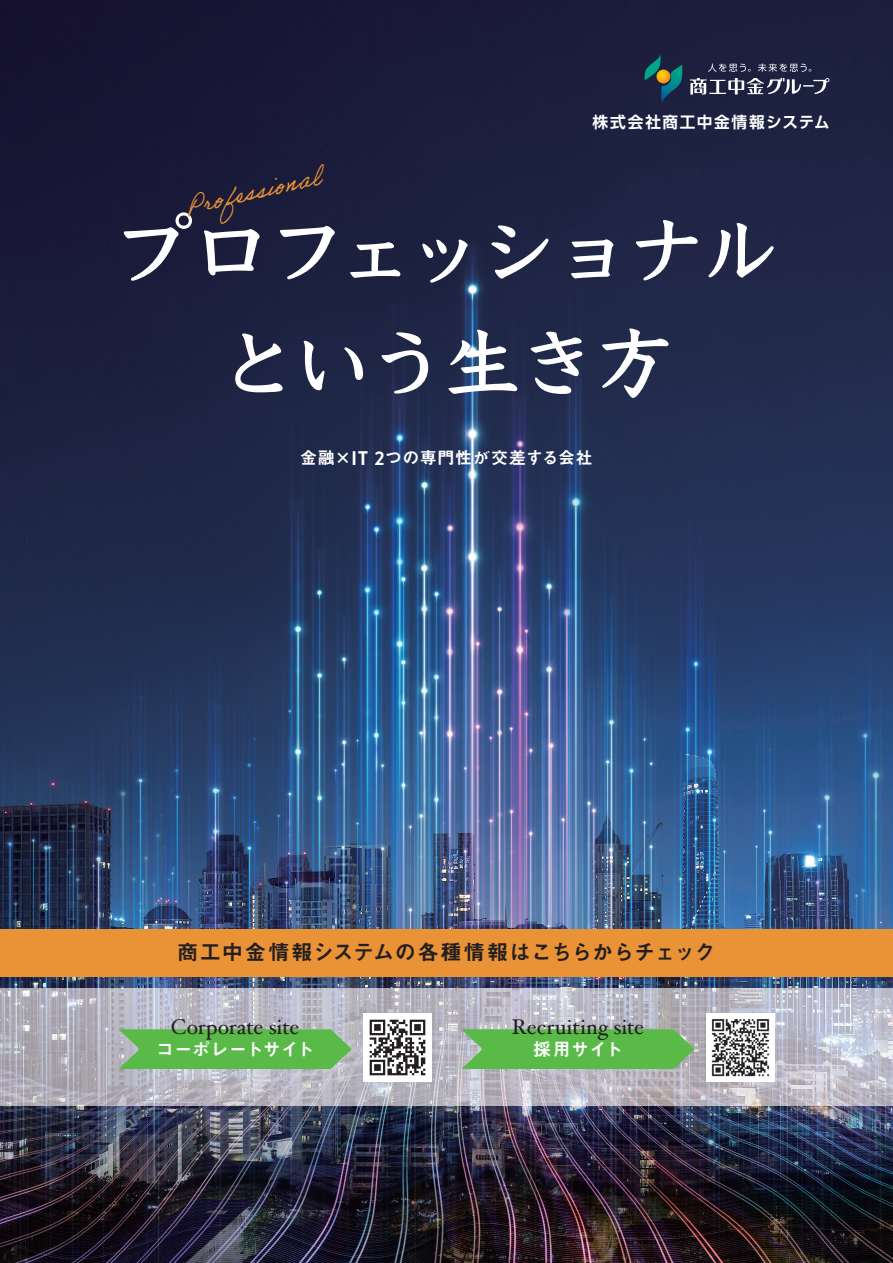
<style>
.page{position:relative;width:893px;height:1263px;background:#fff}
.page>*{position:absolute;margin:0;border:0;box-sizing:border-box;transform-origin:0 0}
.t1{font:700 79.65px/112.6px "Yu Kyo Yoko";letter-spacing:-.065em;color:#fff;text-align:center}
.t2{font:25.5px "Adobe Handwriting Ernie";color:#ea9336}
.t3{font:21.3px "Hoefler Text";letter-spacing:-.01em;color:#231f20}
.t4{font:21.3px "Midashi Go Pro MB31";letter-spacing:.02em;color:#231f20}
.t5{font:18px "Midashi Go Pro MB31";letter-spacing:-.005em;color:#fff}
.t6{font:16.95px "Midashi Go Pro MB31";letter-spacing:.03em;color:#fff}
.t7{font:700 15.75px "UD Shin Go Pr 6 N De";letter-spacing:.095em;color:#fff}
.s1{font-family:"Brandon Grotesque";font-weight:700;font-size:19.8px}
</style>
<div class="page">
<img style="left:0;top:0;width:893px;height:1263px">
<div style="left:0;top:929px;width:893px;height:47px;background:#ea9336"></div>
<img style="left:0;top:989px;width:893px;height:116px">
<svg style="left:119px;top:1029px;width:233px;height:40px;background:#62ba53"></svg>
<svg style="left:461px;top:1029px;width:234px;height:40px;background:#62b953"></svg>
<img style="left:364px;top:1013px;width:68px;height:68px">
<img style="left:706px;top:1013px;width:68px;height:68px">
<svg style="left:644px;top:55px;width:38px;height:48px;background:#264a50"></svg>
<svg style="left:690px;top:78px;width:139px;height:17px"></svg>
<svg style="left:708px;top:64px;width:43px;height:8px"></svg>
<svg style="left:758px;top:64px;width:53px;height:8px"></svg>
<p class="t7" style="left:593px;top:109px;width:239px">株式会社商工中金情報システム</p>
<p class="t2" style="left:183px;top:192px;width:138px;rotate:-13deg">Professional</p>
<h1 class="t1" style="left:113px;top:196px;width:669px">プロフェッショナルという生き方</h1>
<p class="t6" style="left:300px;top:444px;width:294px">金融×<span class="s1">IT 2</span>つの専門性が交差する会社</p>
<p class="t4" style="left:177px;top:935px;width:540px">商工中金情報システムの各種情報はこちらからチェック</p>
<p class="t3" style="left:171px;top:1014px;width:130px">Corporate site</p>
<p class="t5" style="left:156px;top:1035px;width:160px">コーポレートサイト</p>
<p class="t3" style="left:512px;top:1014px;width:134px">Recruiting site</p>
<p class="t5" style="left:533px;top:1035px;width:91px">採用サイト</p>
</div>
